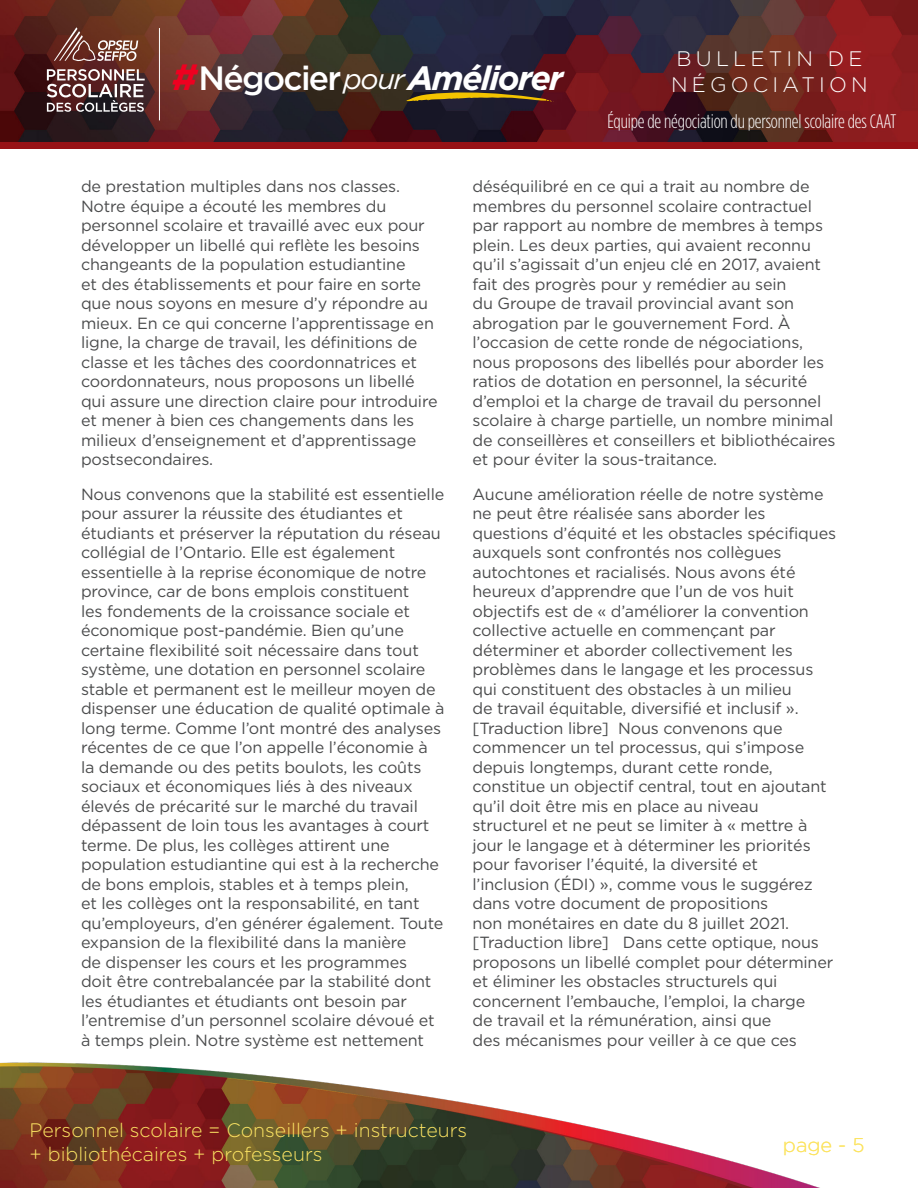
<style>
.page{position:relative;width:918px;height:1188px;background:#fff}
.page>*{position:absolute;margin:0;border:0;box-sizing:border-box;transform-origin:0 0}
.t1{font:italic 700 33.75px "Gotham HTF";letter-spacing:-.05em;color:#fff}
.t2{font:300 21px "Gotham HTF";letter-spacing:.2em;color:#fff}
.t3{font:300 19.95px "Gotham HTF";color:#fce463}
.t4{font:300 19.5px/23.4px "Gotham HTF";color:#fce463}
.t5{font:300 condensed 19.5px "Gotham HTF";letter-spacing:-.01em;color:#fff}
.body_copy___1_column{font:16.2px/19.5px "Gotham HTF";letter-spacing:-.01em;color:#4b4c4d}
.s1{font-size:36.45px;color:#ee0020}
.s2{font-weight:500;font-style:normal}
.s3{font-weight:400;font-size:28.5px}
</style>
<div class="page">
<img style="left:0;top:0;width:918px;height:142px">
<div style="left:0;top:142px;width:918px;height:6px;background:#971216"></div>
<hr style="left:159px;top:28px;width:1px;height:92px;background:#fff">
<svg style="left:47px;top:69px;width:98px;height:43px"></svg>
<svg style="left:54px;top:27px;width:84px;height:36px;background:#825347"></svg>
<svg style="left:407px;top:88px;width:147px;height:14px;background:#604c21"></svg>
<img style="left:0;top:1062px;width:820px;height:126px">
<p class="t2" style="left:677px;top:47px;width:187px">BULLETIN DE</p>
<p class="t1" style="left:172px;top:59px;width:393px"><span class="s1">#</span><span class="s2">Négocier</span><span class="s3">pour</span>Améliorer</p>
<p class="t2" style="left:671px;top:73px;width:198px">NÉGOCIATION</p>
<p class="t5" style="left:608px;top:110px;width:290px">Équipe de négociation du personnel scolaire des CAAT</p>
<p class="body_copy___1_column" style="left:81px;top:176px;width:358px">de prestation multiples dans nos classes.<br>Notre équipe a écouté les membres du personnel scolaire et travaillé avec eux pour développer un libellé qui reflète les besoins changeants de la population estudiantine<br>et des établissements et pour faire en sorte que nous soyons en mesure d’y répondre au mieux. En ce qui concerne l’apprentissage en ligne, la charge de travail, les définitions de classe et les tâches des coordonnatrices et coordonnateurs, nous proposons un libellé qui assure une direction claire pour introduire et mener à bien ces changements dans les milieux d’enseignement et d’apprentissage postsecondaires.</p>
<p class="body_copy___1_column" style="left:81px;top:484px;width:365px">Nous convenons que la stabilité est essentielle pour assurer la réussite des étudiantes et étudiants et préserver la réputation du réseau collégial de l’Ontario. Elle est également essentielle à la reprise économique de notre province, car de bons emplois constituent<br>les fondements de la croissance sociale et économique post-pandémie. Bien qu’une certaine flexibilité soit nécessaire dans tout système, une dotation en personnel scolaire stable et permanent est le meilleur moyen de dispenser une éducation de qualité optimale à long terme. Comme l’ont montré des analyses récentes de ce que l’on appelle l’économie à la demande ou des petits boulots, les coûts sociaux et économiques liés à des niveaux élevés de précarité sur le marché du travail dépassent de loin tous les avantages à court terme. De plus, les collèges attirent une population estudiantine qui est à la recherche de bons emplois, stables et à temps plein,<br>et les collèges ont la responsabilité, en tant qu’employeurs, d’en générer également. Toute expansion de la flexibilité dans la manière<br>de dispenser les cours et les programmes<br>doit être contrebalancée par la stabilité dont les étudiantes et étudiants ont besoin par l’entremise d’un personnel scolaire dévoué et à temps plein. Notre système est nettement</p>
<p class="body_copy___1_column" style="left:472px;top:176px;width:365px">déséquilibré en ce qui a trait au nombre de membres du personnel scolaire contractuel par rapport au nombre de membres à temps plein. Les deux parties, qui avaient reconnu qu’il s’agissait d’un enjeu clé en 2017, avaient fait des progrès pour y remédier au sein<br>du Groupe de travail provincial avant son abrogation par le gouvernement Ford. À l’occasion de cette ronde de négociations, nous proposons des libellés pour aborder les ratios de dotation en personnel, la sécurité d’emploi et la charge de travail du personnel scolaire à charge partielle, un nombre minimal de conseillères et conseillers et bibliothécaires et pour éviter la sous-traitance.</p>
<p class="body_copy___1_column" style="left:472px;top:484px;width:365px">Aucune amélioration réelle de notre système ne peut être réalisée sans aborder les questions d’équité et les obstacles spécifiques auxquels sont confrontés nos collègues autochtones et racialisés. Nous avons été heureux d’apprendre que l’un de vos huit objectifs est de « d’améliorer la convention collective actuelle en commençant par déterminer et aborder collectivement les problèmes dans le langage et les processus qui constituent des obstacles à un milieu<br>de travail équitable, diversifié et inclusif ». [Traduction libre] Nous convenons que commencer un tel processus, qui s’impose depuis longtemps, durant cette ronde, constitue un objectif central, tout en ajoutant qu’il doit être mis en place au niveau structurel et ne peut se limiter à « mettre à jour le langage et à déterminer les priorités pour favoriser l’équité, la diversité et l’inclusion (ÉDI) », comme vous le suggérez dans votre document de propositions<br>non monétaires en date du 8 juillet 2021. [Traduction libre] Dans cette optique, nous proposons un libellé complet pour déterminer et éliminer les obstacles structurels qui concernent l’embauche, l’emploi, la charge<br>de travail et la rémunération, ainsi que<br>des mécanismes pour veiller à ce que ces</p>
<p class="t4" style="left:30px;top:1119px;width:439px">Personnel scolaire = Conseillers + instructeurs + bibliothécaires + professeurs</p>
<p class="t3" style="left:783px;top:1134px;width:83px">page - 5</p>
</div>
